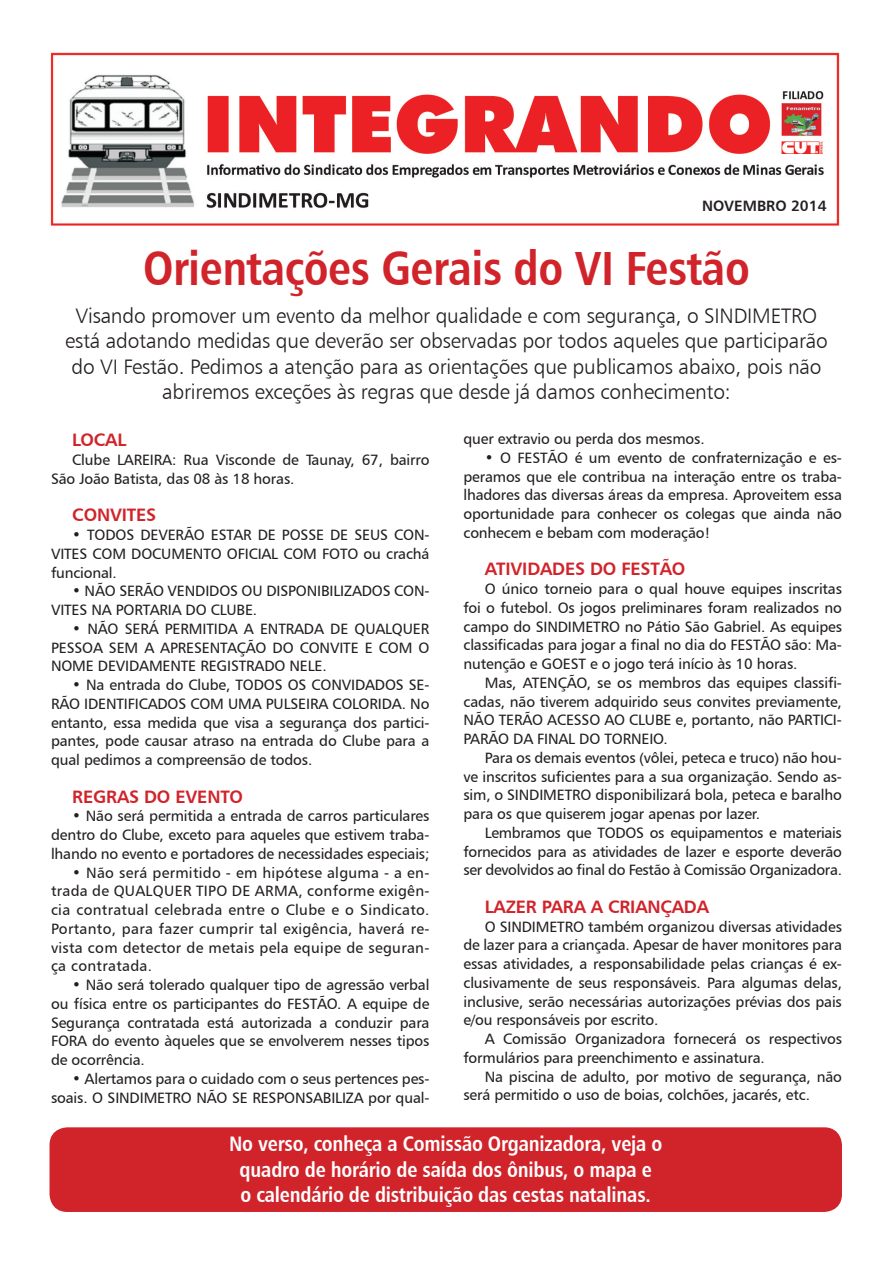
<style>
.page{position:relative;width:893px;height:1263px;background:#fff}
.page>*{position:absolute;margin:0;border:0;box-sizing:border-box;transform-origin:0 0}
.t1{font:48px "Humanist 777 BT Bold Condensed B";letter-spacing:-.01em;color:#d1232a}
.t2{font:21px/25.2px "Humanist 777 BT Light B";letter-spacing:-.01em;color:#231f20;text-align:center}
.t3{font:21px "Humanist 777 BT Bold Condensed B";letter-spacing:-.01em;color:#fff}
.t4{font:18px "Humanist 777 BT Bold B";letter-spacing:-.01em;color:#d1232a}
.t5{font:15px/18.8px "Humanist 777 BT Roman B";letter-spacing:-.01em;color:#231f20;text-align:justify}
.t6{font:15px "Humanist 777 BT Bold B";color:#231f20}
</style>
<div class="page">
<div style="left:50px;top:1128px;width:791px;height:83px;background:#d1232a;border-radius:17px"></div>
<div style="left:50px;top:1127px;width:792px;height:85px;border:2px solid #d1232a;border-radius:17px"></div>
<img style="left:50px;top:52px;width:790px;height:174px">
<p class="t6" style="left:702px;top:197px;width:126px">NOVEMBRO 2014</p>
<p class="t1" style="left:143px;top:238px;width:608px">Orientações Gerais do VI Festão</p>
<p class="t2" style="left:76px;top:303px;width:743px">Visando promover um evento da melhor qualidade e com segurança, o SINDIMETRO</p>
<p class="t2" style="left:65px;top:328px;width:764px">está adotando medidas que deverão ser observadas por todos aqueles que participarão do VI Festão. Pedimos a atenção para as orientações que publicamos abaixo, pois não abriremos exceções às regras que desde já damos conhecimento:</p>
<p class="t4" style="left:72px;top:429px;width:56px">LOCAL</p>
<p class="t5" style="left:51px;top:450px;width:380px;text-indent:21px">Clube LAREIRA: Rua Visconde de Taunay, 67, bairro<br>São João Batista, das 08 às 18 horas.</p>
<p class="t4" style="left:72px;top:504px;width:86px">CONVITES</p>
<p class="t5" style="left:51px;top:525px;width:380px;text-indent:21px">• TODOS DEVERÃO ESTAR DE POSSE DE SEUS CON-VITES COM DOCUMENTO OFICIAL COM FOTO ou crachá funcional.</p>
<p class="t5" style="left:51px;top:581px;width:380px;text-indent:21px">• NÃO SERÃO VENDIDOS OU DISPONIBILIZADOS CON-<br>VITES NA PORTARIA DO CLUBE.</p>
<p class="t5" style="left:51px;top:619px;width:380px;text-indent:21px">• NÃO SERÁ PERMITIDA A ENTRADA DE QUALQUER PESSOA SEM A APRESENTAÇÃO DO CONVITE E COM O NOME DEVIDAMENTE REGISTRADO NELE.</p>
<p class="t5" style="left:51px;top:675px;width:380px;text-indent:21px">• Na entrada do Clube, TODOS OS CONVIDADOS SE-RÃO IDENTIFICADOS COM UMA PULSEIRA COLORIDA. No entanto, essa medida que visa a segurança dos partici&shy;pantes, pode causar atraso na entrada do Clube para a qual pedimos a compreensão de todos.</p>
<p class="t4" style="left:72px;top:785px;width:172px">REGRAS DO EVENTO</p>
<p class="t5" style="left:51px;top:806px;width:380px;text-indent:21px">• Não será permitida a entrada de carros particulares dentro do Clube, exceto para aqueles que estivem traba&shy;lhando no evento e portadores de necessidades especiais;</p>
<p class="t5" style="left:51px;top:863px;width:380px;text-indent:21px">• Não será permitido - em hipótese alguma - a en&shy;trada de QUALQUER TIPO DE ARMA, conforme exigên&shy;cia contratual celebrada entre o Clube e o Sindicato.<br>Portanto, para fazer cumprir tal exigência, haverá re&shy;vista com detector de metais pela equipe de seguran&shy;ça contratada.</p>
<p class="t5" style="left:51px;top:975px;width:380px;text-indent:21px">• Não será tolerado qualquer tipo de agressão verbal ou física entre os participantes do FESTÃO. A equipe de Segurança contratada está autorizada a conduzir para FORA do evento àqueles que se envolverem nesses tipos de ocorrência.</p>
<p class="t5" style="left:51px;top:1069px;width:380px;text-align:right">• Alertamos para o cuidado com o seus pertences pes&shy;soais. O SINDIMETRO NÃO SE RESPONSABILIZA por qual-</p>
<p class="t5" style="left:463px;top:429px;width:243px">quer extravio ou perda dos mesmos.</p>
<p class="t5" style="left:463px;top:448px;width:380px;text-indent:21px">• O FESTÃO é um evento de confraternização e es&shy;peramos que ele contribua na interação entre os traba&shy;lhadores das diversas áreas da empresa. Aproveitem essa oportunidade para conhecer os colegas que ainda não conhecem e bebam com moderação!</p>
<p class="t4" style="left:485px;top:558px;width:202px">ATIVIDADES DO FESTÃO</p>
<p class="t5" style="left:463px;top:579px;width:380px;text-indent:21px">O único torneio para o qual houve equipes inscritas foi o futebol. Os jogos preliminares foram realizados no campo do SINDIMETRO no Pátio São Gabriel. As equipes classificadas para jogar a final no dia do FESTÃO são: Ma&shy;nutenção e GOEST e o jogo terá início às 10 horas.</p>
<p class="t5" style="left:463px;top:673px;width:380px;text-indent:21px">Mas, ATENÇÃO, se os membros das equipes classifi&shy;cadas, não tiverem adquirido seus convites previamente, NÃO TERÃO ACESSO AO CLUBE e, portanto, não PARTICI-PARÃO DA FINAL DO TORNEIO.</p>
<p class="t5" style="left:463px;top:748px;width:380px;text-indent:21px">Para os demais eventos (vôlei, peteca e truco) não hou&shy;ve inscritos suficientes para a sua organização. Sendo as&shy;sim, o SINDIMETRO disponibilizará bola, peteca e baralho para os que quiserem jogar apenas por lazer.</p>
<p class="t5" style="left:463px;top:823px;width:380px;text-indent:21px">Lembramos que TODOS os equipamentos e materiais fornecidos para as atividades de lazer e esporte deverão ser devolvidos ao final do Festão à Comissão Organizadora.</p>
<p class="t4" style="left:485px;top:895px;width:226px">LAZER PARA A CRIANÇADA</p>
<p class="t5" style="left:463px;top:917px;width:380px;text-indent:21px">O SINDIMETRO também organizou diversas atividades de lazer para a criançada. Apesar de haver monitores para essas atividades, a responsabilidade pelas crianças é ex&shy;clusivamente de seus responsáveis. Para algumas delas, inclusive, serão necessárias autorizações prévias dos pais e/ou responsáveis por escrito.</p>
<p class="t5" style="left:463px;top:1029px;width:380px;text-indent:21px">A Comissão Organizadora fornecerá os respectivos formulários para preenchimento e assinatura.</p>
<p class="t5" style="left:463px;top:1067px;width:380px;text-indent:21px">Na piscina de adulto, por motivo de segurança, não será permitido o uso de boias, colchões, jacarés, etc.</p>
<p class="t3" style="left:229px;top:1131px;width:435px">No verso, conheça a Comissão Organizadora, veja o</p>
<p class="t3" style="left:240px;top:1156px;width:414px">quadro de horário de saída dos ônibus, o mapa e</p>
<p class="t3" style="left:241px;top:1181px;width:412px">o calendário de distribuição das cestas natalinas.</p>
</div>
